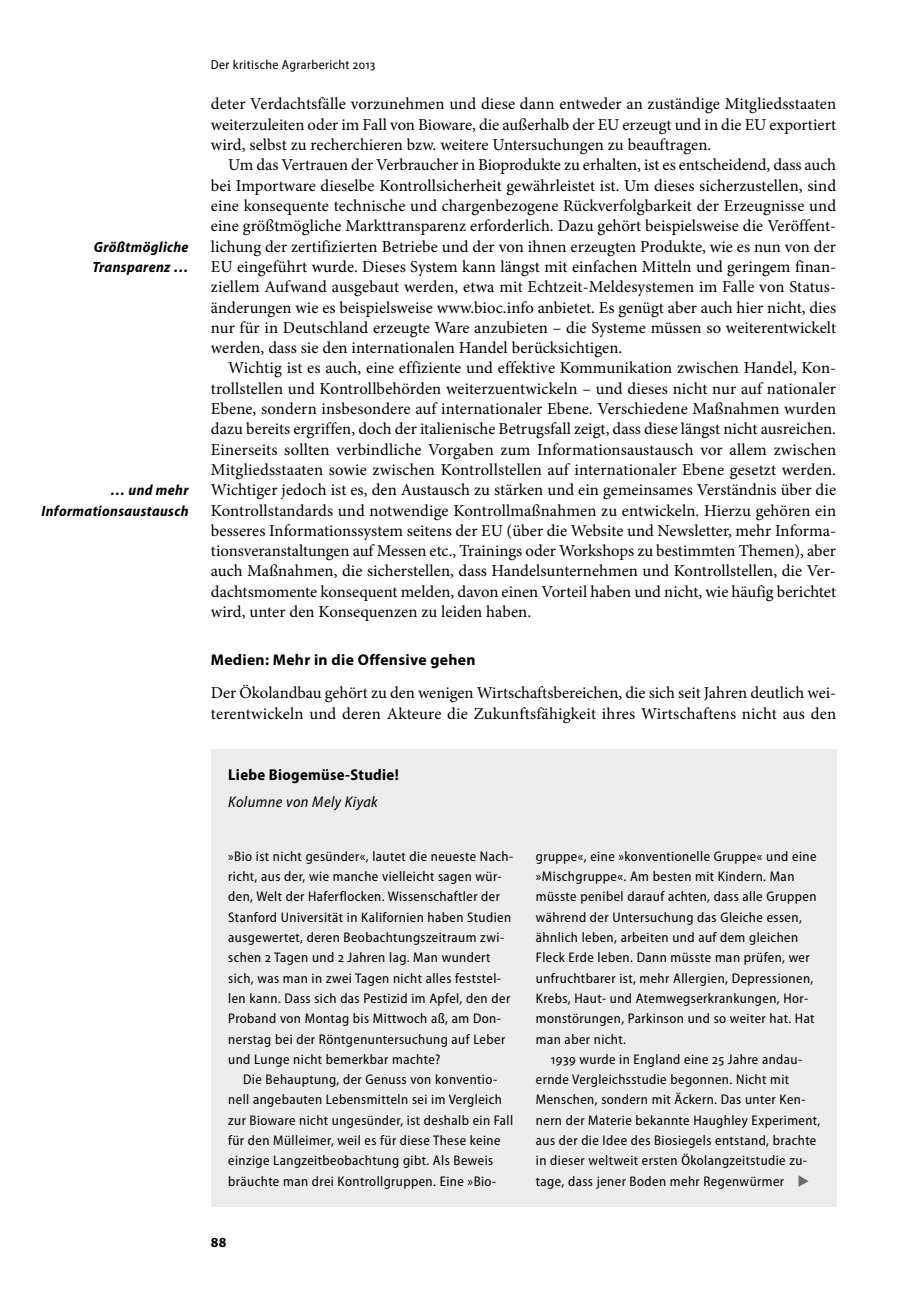
<style>
.page{position:relative;width:918px;height:1315px;background:#fff}
.page>*{position:absolute;margin:0;border:0;box-sizing:border-box;transform-origin:0 0}
.t1{font:16.62px/20.3px "Minion Pro";letter-spacing:.005em;color:#000;text-align:justify}
.t2{font:700 semi-condensed 15.75px "Myriad Pro";letter-spacing:.02em;color:#000}
.t3{font:700 15.58px "Myriad Pro";letter-spacing:.02em;color:#000}
.t4{font:italic semi-condensed 15.58px "Myriad Pro";letter-spacing:.03em;color:#000}
.t5{font:italic 700 semi-condensed 14.88px/20.3px "Myriad Pro";letter-spacing:.025em;color:#000}
.t6{font:semi-condensed 14px/20.3px "Myriad Pro";letter-spacing:.03em;color:#000}
.t7{font:semi-condensed 13.12px "Myriad Pro";letter-spacing:.03em;color:#000}
.s1{color:#6d6d6d}
</style>
<div class="page">
<div style="left:211px;top:749px;width:625px;height:457px;background:#ececec"></div>
<p class="t5" style="left:92px;top:238px;width:98px">Größtmögliche<br>Transparenz …</p>
<p class="t5" style="left:41px;top:481px;width:149px;text-align:right">… und mehr<br>Informationsaustausch</p>
<p class="t7" style="left:211px;top:60px;width:166px">Der kritische Agrarbericht 2013</p>
<p class="t1" style="left:211px;top:95px;width:627px">deter Verdachtsfälle vorzunehmen und diese dann entweder an zuständige Mitgliedsstaaten weiterzuleiten oder im Fall von Bioware, die außerhalb der EU erzeugt und in die EU exportiert wird, selbst zu recherchieren bzw. weitere Untersuchungen zu beauftragen.</p>
<p class="t1" style="left:211px;top:156px;width:627px;text-indent:17px">Um das Vertrauen der Verbraucher in Bioprodukte zu erhalten, ist es entscheidend, dass auch bei Importware dieselbe Kontrollsicherheit gewährleistet ist. Um dieses sicherzustellen, sind eine konsequente technische und chargenbezogene Rückverfolgbarkeit der Erzeugnisse und eine größtmögliche Markttransparenz erforderlich. Dazu gehört beispielsweise die Veröffent&shy;lichung der zertifizierten Betriebe und der von ihnen erzeugten Produkte, wie es nun von der EU eingeführt wurde. Dieses System kann längst mit einfachen Mitteln und geringem finan&shy;ziellem Aufwand ausgebaut werden, etwa mit Echtzeit-Meldesystemen im Falle von Status&shy;änderungen wie es beispielsweise www.bioc.info anbietet. Es genügt aber auch hier nicht, dies nur für in Deutschland erzeugte Ware anzubieten – die Systeme müssen so weiterentwickelt werden, dass sie den internationalen Handel berücksichtigen.</p>
<p class="t1" style="left:211px;top:359px;width:627px;text-indent:17px">Wichtig ist es auch, eine effiziente und effektive Kommunikation zwischen Handel, Kon&shy;trollstellen und Kontrollbehörden weiterzuentwickeln – und dieses nicht nur auf nationaler Ebene, sondern insbesondere auf internationaler Ebene. Verschiedene Maßnahmen wurden dazu bereits ergriffen, doch der italienische Betrugsfall zeigt, dass diese längst nicht ausreichen.<br>Einerseits sollten verbindliche Vorgaben zum Informationsaustausch vor allem zwischen Mitgliedsstaaten sowie zwischen Kontrollstellen auf internationaler Ebene gesetzt werden.<br>Wichtiger jedoch ist es, den Austausch zu stärken und ein gemeinsames Verständnis über die Kontrollstandards und notwendige Kontrollmaßnahmen zu entwickeln. Hierzu gehören ein besseres Informationssystem seitens der EU (über die Website und Newsletter, mehr Informa&shy;tionsveranstaltungen auf Messen etc., Trainings oder Workshops zu bestimmten Themen), aber auch Maßnahmen, die sicherstellen, dass Handelsunternehmen und Kontrollstellen, die Ver&shy;dachtsmomente konsequent melden, davon einen Vorteil haben und nicht, wie häufig berichtet wird, unter den Konsequenzen zu leiden haben.</p>
<p class="t3" style="left:211px;top:654px;width:266px">Medien: Mehr in die Offensive gehen</p>
<p class="t1" style="left:211px;top:684px;width:627px">Der Ökolandbau gehört zu den wenigen Wirtschaftsbereichen, die sich seit Jahren deutlich wei&shy;terentwickeln und deren Akteure die Zukunftsfähigkeit ihres Wirtschaftens nicht aus den</p>
<p class="t2" style="left:228px;top:768px;width:172px">Liebe Biogemüse-Studie!</p>
<p class="t4" style="left:228px;top:796px;width:151px">Kolumne von Mely Kiyak</p>
<p class="t6" style="left:228px;top:847px;width:286px">»Bio ist nicht gesünder«, lautet die neueste Nach&shy;richt, aus der, wie manche vielleicht sagen wür&shy;den, Welt der Haferflocken. Wissenschaftler der Stanford Universität in Kalifornien haben Studien ausgewertet, deren Beobachtungszeitraum zwi&shy;schen 2 Tagen und 2 Jahren lag. Man wundert sich, was man in zwei Tagen nicht alles feststel&shy;len kann. Dass sich das Pestizid im Apfel, den der Proband von Montag bis Mittwoch aß, am Don&shy;nerstag bei der Röntgenuntersuchung auf Leber und Lunge nicht bemerkbar machte?</p>
<p class="t6" style="left:228px;top:1070px;width:286px;text-indent:15px">Die Behauptung, der Genuss von konventio&shy;nell angebauten Lebensmitteln sei im Vergleich zur Bioware nicht ungesünder, ist deshalb ein Fall für den Mülleimer, weil es für diese These keine einzige Langzeitbeobachtung gibt. Als Beweis bräuchte man drei Kontrollgruppen. Eine »Bio-</p>
<p class="t6" style="left:536px;top:847px;width:282px">gruppe«, eine »konventionelle Gruppe« und eine »Mischgruppe«. Am besten mit Kindern. Man müsste penibel darauf achten, dass alle Gruppen während der Untersuchung das Gleiche essen, ähnlich leben, arbeiten und auf dem gleichen Fleck Erde leben. Dann müsste man prüfen, wer unfruchtbarer ist, mehr Allergien, Depressionen, Krebs, Haut- und Atemwegserkrankungen, Hor&shy;monstörungen, Parkinson und so weiter hat. Hat man aber nicht.</p>
<p class="t6" style="left:536px;top:1050px;width:286px;text-indent:15px">1939 wurde in England eine 25 Jahre andau&shy;ernde Vergleichsstudie begonnen. Nicht mit Menschen, sondern mit Äckern. Das unter Ken&shy;nern der Materie bekannte Haughley Experiment, aus der die Idee des Biosiegels entstand, brachte in dieser weltweit ersten Ökolangzeitstudie zu&shy;tage, dass jener Boden mehr Regenwürmer <span class="s1">◆</span></p>
</div>
